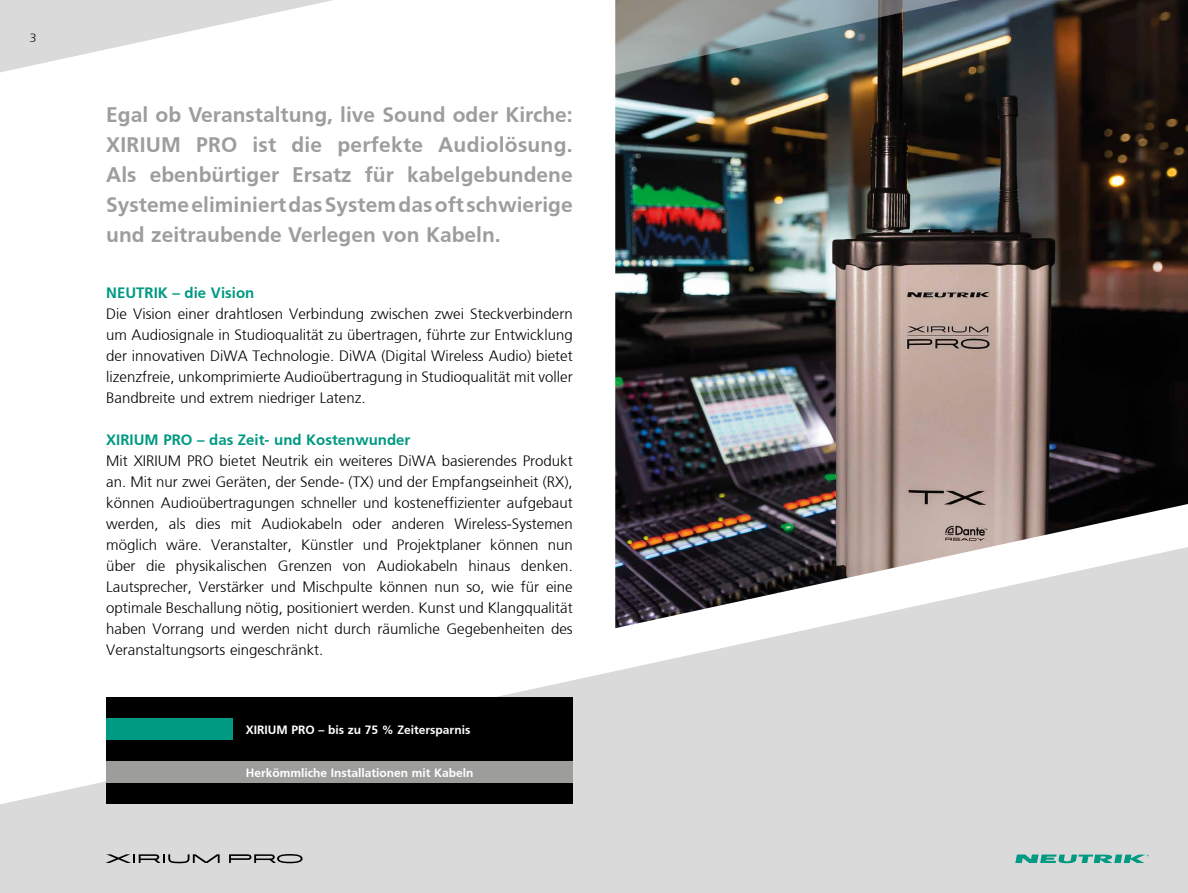
<style>
.page{position:relative;width:1188px;height:893px;background:#fff}
.page>*{position:absolute;margin:0;border:0;box-sizing:border-box;transform-origin:0 0}
.t1{font:700 21px/30px "Frutiger";color:#9d9d9c;text-align:justify}
.t2{font:300 15px/21px "Frutiger";color:#000;text-align:justify}
.t3{font:700 15px "Frutiger";color:#009982}
.t4{font:700 12px "Frutiger";color:#fff}
.t5{font:300 12px "Frutiger";color:#000}
</style>
<div class="page">
<svg style="left:0;top:0;width:333px;height:72px"></svg>
<img style="left:615px;top:0;width:573px;height:547px">
<img style="left:615px;top:0;width:404px;height:77px">
<svg style="left:0;top:547px;width:1188px;height:346px;fill:#dadada"></svg>
<svg style="left:1015px;top:854px;width:134px;height:9px"></svg>
<svg style="left:105px;top:854px;width:115px;height:9px"></svg>
<svg style="left:229px;top:854px;width:74px;height:9px"></svg>
<div style="left:106px;top:697px;width:467px;height:107px;background:#000"></div>
<div style="left:106px;top:761px;width:467px;height:21px;background:#9d9d9c"></div>
<div style="left:106px;top:718px;width:127px;height:21px;background:#009982"></div>
<p class="t5" style="left:30px;top:31px;width:8px">3</p>
<h1 class="t1" style="left:106px;top:100px;width:468px">Egal ob Veranstaltung, live Sound oder Kirche:<br>XIRIUM PRO ist die perfekte Audiolösung.<br>Als ebenbürtiger Ersatz für kabelgebundene Systeme eliminiert das System das oft schwierige und zeitraubende Verlegen von Kabeln.</h1>
<p class="t3" style="left:106px;top:284px;width:150px">NEUTRIK – die Vision</p>
<p class="t2" style="left:106px;top:304px;width:468px">Die Vision einer drahtlosen Verbindung zwischen zwei Steckverbindern um Audiosignale in Studioqualität zu übertragen, führte zur Entwicklung der innovativen DiWA Technologie. DiWA (Digital Wireless Audio) bietet lizenzfreie, unkomprimierte Audioübertragung in Studioqualität mit voller Bandbreite und extrem niedriger Latenz.</p>
<p class="t3" style="left:106px;top:431px;width:306px">XIRIUM PRO – das Zeit- und Kostenwunder</p>
<p class="t2" style="left:106px;top:451px;width:468px">Mit XIRIUM PRO bietet Neutrik ein weiteres DiWA basierendes Produkt an. Mit nur zwei Geräten, der Sende- (TX) und der Empfangseinheit (RX), können Audioübertragungen schneller und kosteneffizienter aufgebaut werden, als dies mit Audiokabeln oder anderen Wireless-Systemen möglich wäre. Veranstalter, Künstler und Projektplaner können nun über die physikalischen Grenzen von Audiokabeln hinaus denken.<br>Lautsprecher, Verstärker und Mischpulte können nun so, wie für eine optimale Beschallung nötig, positioniert werden. Kunst und Klangqualität haben Vorrang und werden nicht durch räumliche Gegebenheiten des Veranstaltungsorts eingeschränkt.</p>
<p class="t4" style="left:246px;top:722px;width:226px">XIRIUM PRO – bis zu 75 % Zeitersparnis</p>
<p class="t4" style="left:246px;top:765px;width:229px">Herkömmliche Installationen mit Kabeln</p>
</div>
